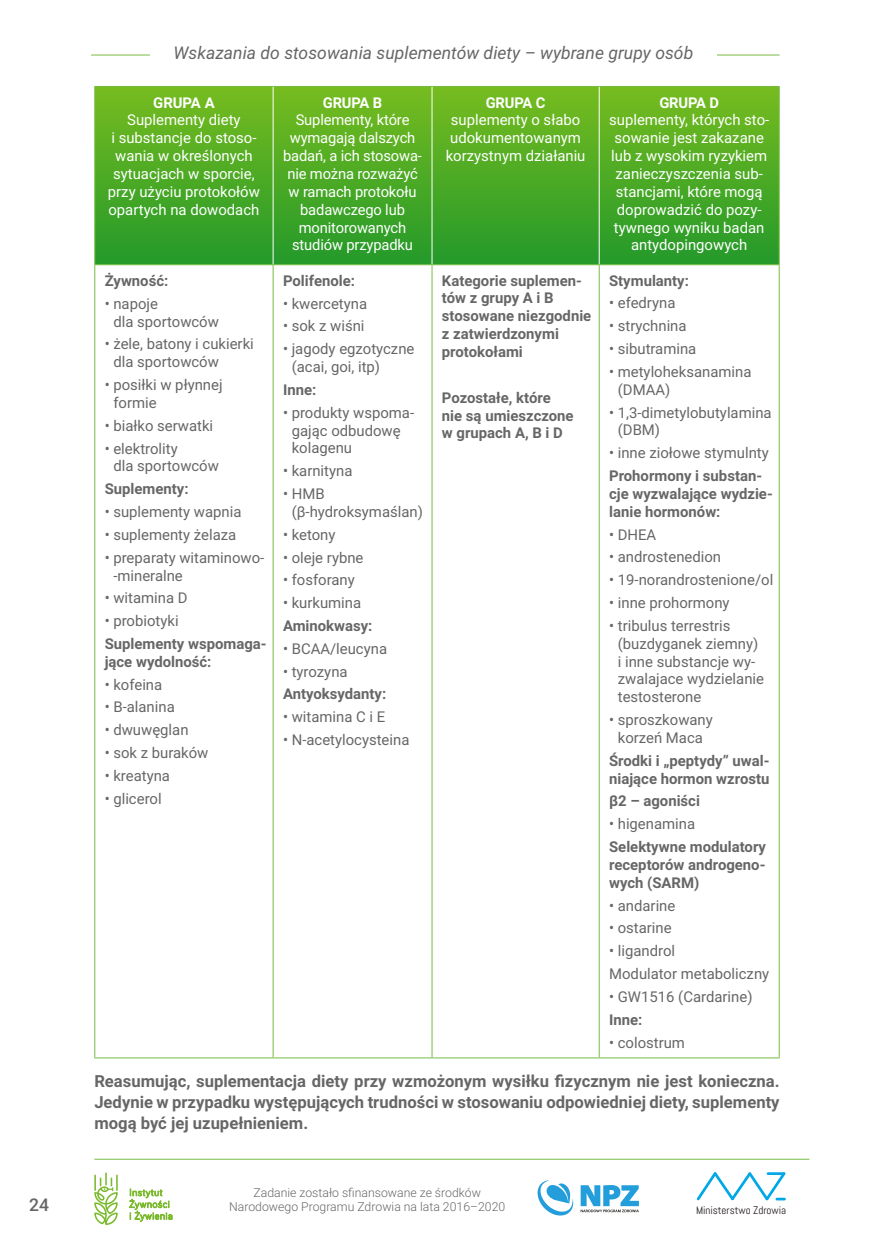
<style>
.page{position:relative;width:874px;height:1241px;background:#fff}
.page>*{position:absolute;margin:0;border:0;box-sizing:border-box;transform-origin:0 0}
.t1{font:italic 17.5px "Roboto";color:#666}
.t2{font:500 17.5px "Roboto";color:#666}
.t3{font:700 16.62px/21px "Roboto";color:#666;text-align:justify}
.t4{font:14.88px/17.8px "Roboto";color:#666}
.t5{font:14.88px/17.8px "Roboto";color:#fff;text-align:center}
.t6{font:700 14.88px/17.8px "Roboto";color:#666}
.t7{font:700 14.88px "Roboto";letter-spacing:-.01em;color:#fff}
.t8{font:300 12.25px/14.7px "Roboto";color:#666;text-align:center}
.t9{font:11.03px "Abel";color:#211a1c}
</style>
<div class="page">
<hr style="left:94px;top:1158px;width:715px;height:1px;background:#77bc43">
<hr style="left:91px;top:55px;width:688px;height:1px;background:#77bc43">
<svg style="left:129px;top:1188px;width:43px;height:34px"></svg>
<svg style="left:94px;top:1172px;width:24px;height:52px"></svg>
<svg style="left:696px;top:1172px;width:90px;height:29px"></svg>
<svg style="left:537px;top:1180px;width:36px;height:35px"></svg>
<svg style="left:580px;top:1185px;width:58px;height:26px"></svg>
<svg style="left:95px;top:87px;width:683px;height:177px;background:#4daa24"></svg>
<hr style="left:94px;top:86px;width:179px;height:1px;background:#77bc43">
<hr style="left:94px;top:87px;width:1px;height:177px;background:#77bc43">
<hr style="left:273px;top:86px;width:159px;height:1px;background:#77bc43">
<hr style="left:432px;top:86px;width:167px;height:1px;background:#77bc43">
<hr style="left:599px;top:86px;width:180px;height:1px;background:#77bc43">
<hr style="left:778px;top:87px;width:1px;height:177px;background:#77bc43">
<hr style="left:94px;top:264px;width:179px;height:1px;background:#77bc43">
<hr style="left:94px;top:265px;width:1px;height:792px;background:#77bc43">
<hr style="left:273px;top:264px;width:159px;height:1px;background:#77bc43">
<hr style="left:272px;top:265px;width:1px;height:792px;background:#77bc43">
<hr style="left:432px;top:264px;width:167px;height:1px;background:#77bc43">
<hr style="left:431px;top:265px;width:1px;height:792px;background:#77bc43">
<hr style="left:599px;top:264px;width:180px;height:1px;background:#77bc43">
<hr style="left:598px;top:265px;width:1px;height:792px;background:#77bc43">
<hr style="left:778px;top:265px;width:1px;height:792px;background:#77bc43">
<hr style="left:94px;top:1057px;width:179px;height:1px;background:#77bc43">
<hr style="left:273px;top:1057px;width:159px;height:1px;background:#77bc43">
<hr style="left:432px;top:1057px;width:167px;height:1px;background:#77bc43">
<hr style="left:599px;top:1057px;width:180px;height:1px;background:#77bc43">
<hr style="left:272px;top:87px;width:1px;height:177px;background:#fff">
<hr style="left:431px;top:87px;width:1px;height:177px;background:#fff">
<hr style="left:598px;top:87px;width:1px;height:177px;background:#fff">
<div style="left:150px;top:38px;width:566px;height:29px;background:#fff"></div>
<p class="t1" style="left:173px;top:41px;width:521px">Wskazania do stosowania suplementów diety – wybrane grupy osób</p>
<p class="t7" style="left:153px;top:92px;width:63px">GRUPA A</p>
<p class="t5" style="left:108px;top:111px;width:153px">Suplementy diety<br>i substancje do stoso&shy;wania w określonych sytuacjach w sporcie, przy użyciu protokołów opartych na dowodach</p>
<p class="t7" style="left:322px;top:92px;width:61px">GRUPA B</p>
<p class="t5" style="left:283px;top:111px;width:140px">Suplementy, które wymagają dalszych badań, a ich stosowa&shy;nie można rozważyć w ramach protokołu badawczego lub monitorowanych studiów przypadku</p>
<p class="t7" style="left:485px;top:92px;width:61px">GRUPA C</p>
<p class="t5" style="left:445px;top:111px;width:141px">suplementy o słabo udokumentowanym korzystnym działaniu</p>
<p class="t7" style="left:659px;top:92px;width:61px">GRUPA D</p>
<p class="t5" style="left:609px;top:111px;width:161px">suplementy, których sto&shy;sowanie jest zakazane lub z wysokim ryzykiem zanieczyszczenia sub&shy;stancjami, które mogą doprowadzić do pozy&shy;tywnego wyniku badan antydopingowych</p>
<p class="t6" style="left:105px;top:271px;width:65px">Żywność:</p>
<p class="t4" style="left:113px;top:294px;width:107px;text-indent:-9px">• napoje<br>dla sportowców</p>
<p class="t4" style="left:113px;top:334px;width:142px;text-indent:-9px">• żele, batony i cukierki dla sportowców</p>
<p class="t4" style="left:113px;top:375px;width:111px;text-indent:-9px">• posiłki w płynnej formie</p>
<p class="t4" style="left:105px;top:416px;width:110px">• białko serwatki</p>
<p class="t4" style="left:113px;top:438px;width:107px;text-indent:-9px">• elektrolity<br>dla sportowców</p>
<p class="t6" style="left:105px;top:479px;width:85px">Suplementy:</p>
<p class="t4" style="left:105px;top:502px;width:138px">• suplementy wapnia</p>
<p class="t4" style="left:105px;top:525px;width:133px">• suplementy żelaza</p>
<p class="t4" style="left:113px;top:548px;width:152px;text-indent:-9px">• preparaty witaminowo--mineralne</p>
<p class="t4" style="left:105px;top:588px;width:84px">• witamina D</p>
<p class="t4" style="left:105px;top:611px;width:75px">• probiotyki</p>
<p class="t6" style="left:105px;top:634px;width:163px">Suplementy wspomaga&shy;jące wydolność:</p>
<p class="t4" style="left:105px;top:674px;width:59px">• kofeina</p>
<p class="t4" style="left:105px;top:697px;width:71px">• B-alanina</p>
<p class="t4" style="left:105px;top:720px;width:85px">• dwuwęglan</p>
<p class="t4" style="left:105px;top:743px;width:105px">• sok z buraków</p>
<p class="t4" style="left:105px;top:766px;width:67px">• kreatyna</p>
<p class="t4" style="left:105px;top:788px;width:58px">• glicerol</p>
<p class="t6" style="left:283px;top:271px;width:73px">Polifenole:</p>
<p class="t4" style="left:283px;top:294px;width:86px">• kwercetyna</p>
<p class="t4" style="left:283px;top:316px;width:83px">• sok z wiśni</p>
<p class="t4" style="left:291px;top:339px;width:124px;text-indent:-9px">• jagody egzotyczne (acai, goi, itp)</p>
<p class="t6" style="left:283px;top:380px;width:35px">Inne:</p>
<p class="t4" style="left:291px;top:403px;width:124px;text-indent:-9px">• produkty wspoma&shy;gając odbudowę kolagenu</p>
<p class="t4" style="left:283px;top:461px;width:71px">• karnityna</p>
<p class="t4" style="left:291px;top:484px;width:133px;text-indent:-9px">• HMB (β-hydroksymaślan)</p>
<p class="t4" style="left:283px;top:525px;width:54px">• ketony</p>
<p class="t4" style="left:283px;top:547px;width:82px">• oleje rybne</p>
<p class="t4" style="left:283px;top:570px;width:73px">• fosforany</p>
<p class="t4" style="left:283px;top:593px;width:80px">• kurkumina</p>
<p class="t6" style="left:283px;top:616px;width:91px">Aminokwasy:</p>
<p class="t4" style="left:283px;top:639px;width:105px">• BCAA/leucyna</p>
<p class="t4" style="left:283px;top:661px;width:66px">• tyrozyna</p>
<p class="t6" style="left:283px;top:684px;width:105px">Antyoksydanty:</p>
<p class="t4" style="left:283px;top:707px;width:104px">• witamina C i E</p>
<p class="t4" style="left:283px;top:730px;width:128px">• N-acetylocysteina</p>
<p class="t6" style="left:608px;top:271px;width:81px">Stymulanty:</p>
<p class="t4" style="left:608px;top:293px;width:68px">• efedryna</p>
<p class="t4" style="left:608px;top:316px;width:79px">• strychnina</p>
<p class="t4" style="left:608px;top:339px;width:89px">• sibutramina</p>
<p class="t4" style="left:617px;top:362px;width:135px;text-indent:-9px">• metyloheksanamina (DMAA)</p>
<p class="t4" style="left:617px;top:402px;width:155px;text-indent:-9px">• 1,3-dimetylobutylamina (DBM)</p>
<p class="t4" style="left:608px;top:443px;width:161px">• inne ziołowe stymulnty</p>
<p class="t6" style="left:608px;top:466px;width:165px">Prohormony i substan&shy;cje wyzwalające wydzie&shy;lanie hormonów:</p>
<p class="t4" style="left:608px;top:524px;width:49px">• DHEA</p>
<p class="t4" style="left:608px;top:547px;width:113px">• androstenedion</p>
<p class="t4" style="left:608px;top:570px;width:166px">• 19-norandrostenione/ol</p>
<p class="t4" style="left:608px;top:593px;width:122px">• inne prohormony</p>
<p class="t4" style="left:617px;top:616px;width:148px;text-indent:-9px">• tribulus terrestris (buzdyganek ziemny) i inne substancje wy&shy;zwalajace wydzielanie testosterone</p>
<p class="t4" style="left:608px;top:710px;width:105px;text-align:center">• sproszkowany korzeń Maca</p>
<p class="t6" style="left:608px;top:751px;width:162px">Środki i „peptydy” uwal&shy;niające hormon wzrostu</p>
<p class="t6" style="left:608px;top:791px;width:92px">β2 – agoniści</p>
<p class="t4" style="left:608px;top:814px;width:87px">• higenamina</p>
<p class="t6" style="left:608px;top:837px;width:158px;text-align:justify">Selektywne modulatory receptorów androgeno&shy;wych (SARM)</p>
<p class="t4" style="left:608px;top:895px;width:68px">• andarine</p>
<p class="t4" style="left:608px;top:918px;width:64px">• ostarine</p>
<p class="t4" style="left:608px;top:938px;width:161px;line-height:22.8px">• ligandrol<br>Modulator metaboliczny</p>
<p class="t4" style="left:608px;top:987px;width:145px">• GW1516 (Cardarine)</p>
<p class="t6" style="left:608px;top:1009px;width:35px">Inne:</p>
<p class="t4" style="left:608px;top:1032px;width:77px">• colostrum</p>
<p class="t3" style="left:94px;top:1070px;width:686px">Reasumując, suplementacja diety przy wzmożonym wysiłku fizycznym nie jest konieczna.<br>Jedynie w przypadku występujących trudności w stosowaniu odpowiedniej diety, suplementy mogą być jej uzupełnieniem.</p>
<p class="t6" style="left:441px;top:271px;width:151px">Kategorie suplemen&shy;tów z grupy A i B stosowane niezgodnie z zatwierdzonymi protokołami</p>
<p class="t6" style="left:441px;top:388px;width:133px">Pozostałe, które nie są umieszczone w grupach A, B i D</p>
<p class="t2" style="left:29px;top:1192px;width:21px">24</p>
<p class="t8" style="left:229px;top:1184px;width:277px">Zadanie zostało sfinansowane ze środków<br>Narodowego Programu Zdrowia na lata 2016–2020</p>
<p class="t9" style="left:695px;top:1203px;width:91px">Ministerstwo Zdrowia</p>
</div>
